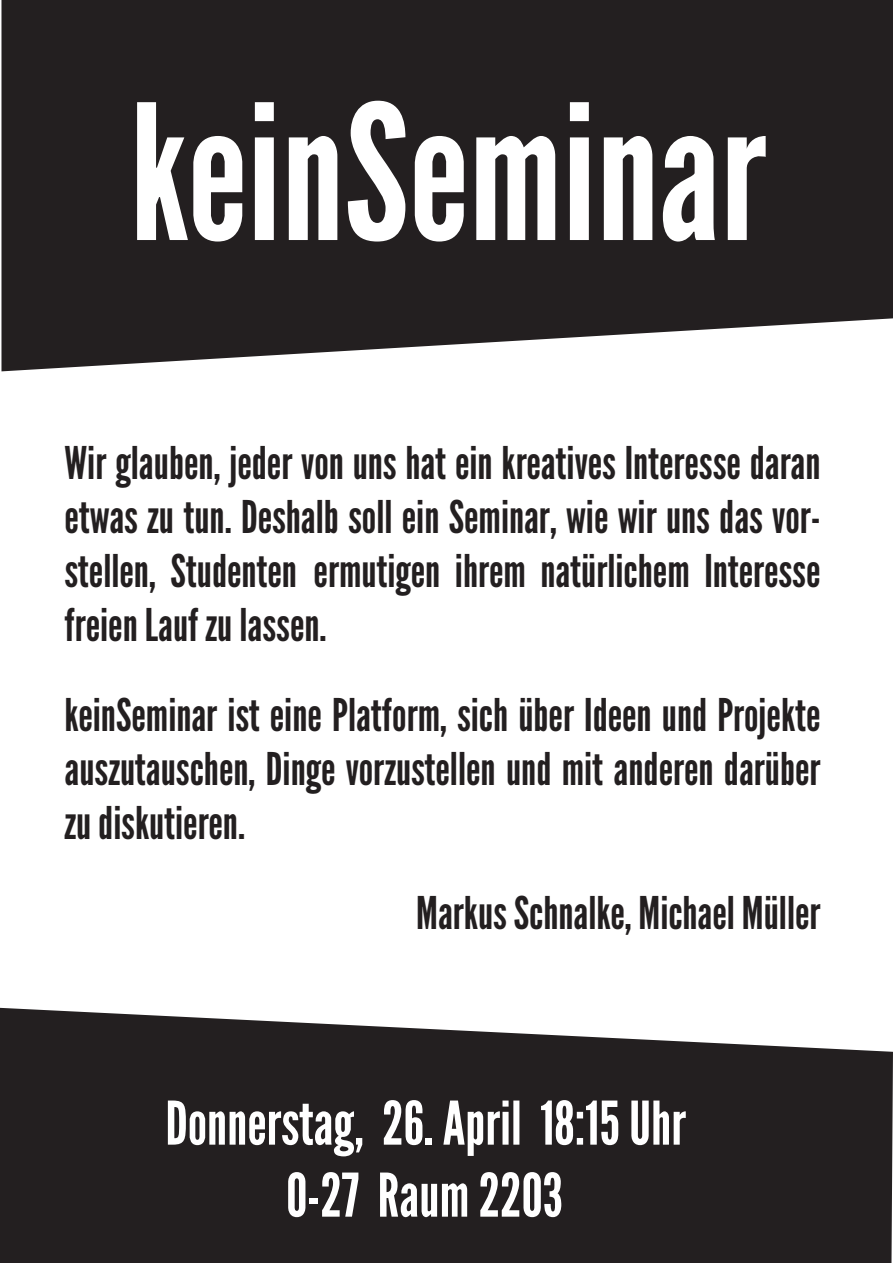
<style>
.page{position:relative;width:893px;height:1263px;background:#fff}
.page>*{position:absolute;margin:0;border:0;box-sizing:border-box;transform-origin:0 0}
.t1{font:187.5px "League Gothic";color:#fff}
.t2{font:60px/72px "League Gothic";color:#fff;text-align:center}
.t3{font:45px/54px "League Gothic";color:#231f20;text-align:justify}
</style>
<div class="page">
<svg style="left:0;top:1008px;width:893px;height:255px;background:#353233"></svg>
<svg style="left:1px;top:0;width:892px;height:371px;background:#322e2f"></svg>
<h1 class="t1" style="left:130px;top:66px;width:638px">keinSeminar</h1>
<p class="t3" style="left:64px;top:436px;width:758px">Wir glauben, jeder von uns hat ein kreatives Interesse daran etwas zu tun. Deshalb soll ein Seminar, wie wir uns das vor&shy;stellen, Studenten ermutigen ihrem natürlichem Interesse freien Lauf zu lassen.</p>
<p class="t3" style="left:64px;top:688px;width:758px">keinSeminar ist eine Platform, sich über Ideen und Projekte auszutauschen, Dinge vorzustellen und mit anderen darüber zu diskutieren.</p>
<p class="t3" style="left:416px;top:886px;width:406px">Markus Schnalke, Michael Müller</p>
<h2 class="t2" style="left:165px;top:1088px;width:522px">Donnerstag, 26. April 18:15 Uhr<br>O-27 Raum 2203</h2>
</div>
